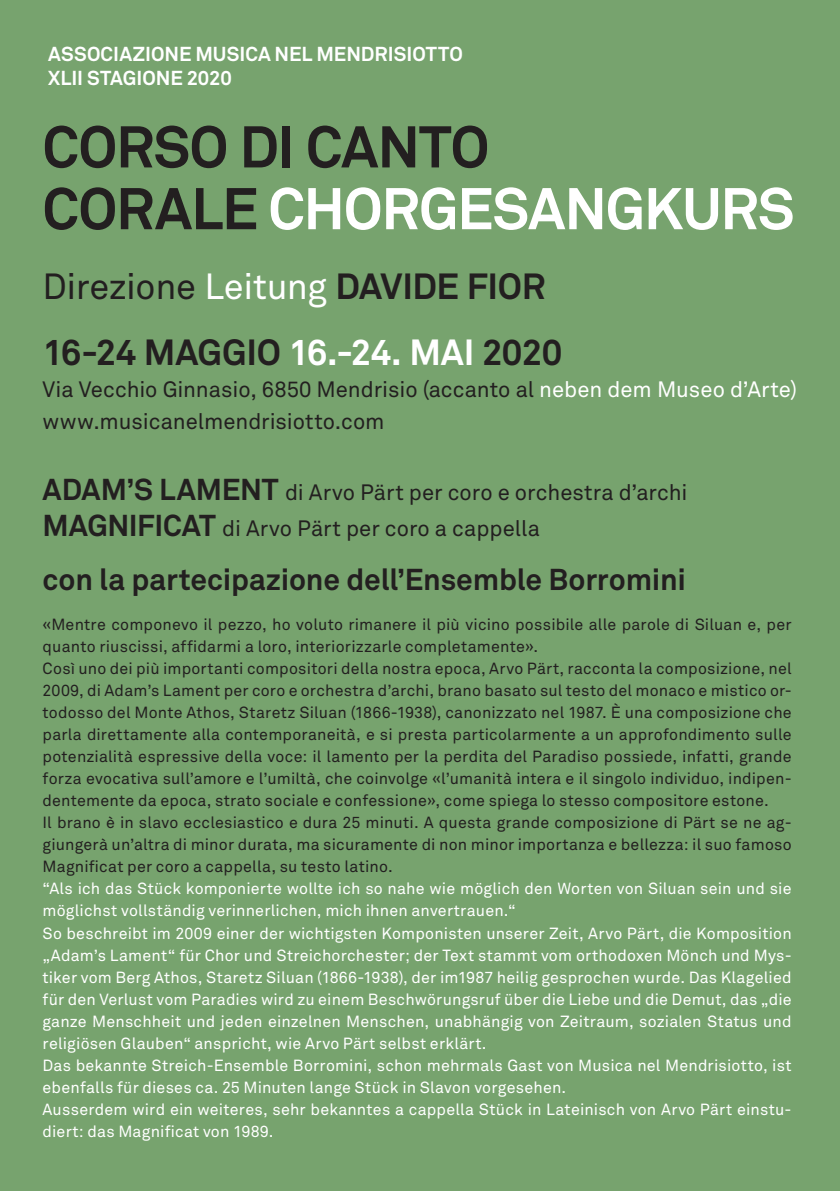
<style>
.page{position:relative;width:840px;height:1191px;background:#fff}
.page>*{position:absolute;margin:0;border:0;box-sizing:border-box;transform-origin:0 0}
.t1{font:700 58px/61.8px "Akkurat";letter-spacing:-.02em;color:#231f20}
.t2{font:700 36px/66px "Akkurat";letter-spacing:-.015em;color:#231f20}
.t3{font:700 29.8px "Akkurat";letter-spacing:-.005em;color:#231f20}
.t4{font:22px/32px "Akkurat";color:#231f20}
.t5{font:700 20px/24px "Akkurat";color:#fff}
.t6{font:16px/22px "Akkurat";letter-spacing:.01em;color:#231f20}
.t7{font:16px/22px "Akkurat";letter-spacing:.01em;color:#fff}
.s1{color:#fff}
.s2{font-weight:400}
.s3{font-weight:400;color:#fff}
.s4{font-weight:700;font-size:29.8px}
</style>
<div class="page">
<div style="left:0;top:0;width:839px;height:1191px;background:#77a36e"></div>
<p class="t5" style="left:48px;top:42px;width:416px">ASSOCIAZIONE MUSICA NEL MENDRISIOTTO<br>XLII STAGIONE 2020</p>
<h1 class="t1" style="left:43px;top:115px;width:753px">CORSO DI CANTO<br>CORALE <span class="s1">CHORGESANGKURS</span></h1>
<h2 class="t2" style="left:43px;top:253px;width:521px"><span class="s2">Direzione</span> <span class="s3">Leitung</span> DAVIDE FIOR<br>16-24 MAGGIO <span class="s1">16.-24. MAI</span> 2020</h2>
<h3 class="t4" style="left:43px;top:373px;width:755px">Via Vecchio Ginnasio, 6850 Mendrisio (accanto al <span class="s1">neben dem Museo d’Arte) </span>www.musicanelmendrisiotto.com</h3>
<h3 class="t4" style="left:43px;top:474px;width:646px;line-height:36px"><span class="s4">ADAM’S LAMENT</span> di Arvo Pärt per coro e orchestra d’archi<br><span class="s4">MAGNIFICAT</span> di Arvo Pärt per coro a cappella</h3>
<h3 class="t3" style="left:43px;top:561px;width:644px">con la partecipazione dell’Ensemble Borromini</h3>
<p class="t6" style="left:43px;top:613px;width:750px">«Mentre componevo il pezzo, ho voluto rimanere il più vicino possibile alle parole di Siluan e, per quanto riuscissi, affidarmi a loro, interiorizzarle completamente».<br>Così uno dei più importanti compositori della nostra epoca, Arvo Pärt, racconta la composizione, nel 2009, di Adam’s Lament per coro e orchestra d’archi, brano basato sul testo del monaco e mistico or&shy;todosso del Monte Athos, Staretz Siluan (1866-1938), canonizzato nel 1987. È una composizione che parla direttamente alla contemporaneità, e si presta particolarmente a un approfondimento sulle potenzialità espressive della voce: il lamento per la perdita del Paradiso possiede, infatti, grande forza evocativa sull’amore e l’umiltà, che coinvolge «l’umanità intera e il singolo individuo, indipen&shy;dentemente da epoca, strato sociale e confessione», come spiega lo stesso compositore estone.<br>Il brano è in slavo ecclesiastico e dura 25 minuti. A questa grande composizione di Pärt se ne ag&shy;giungerà un’altra di minor durata, ma sicuramente di non minor importanza e bellezza: il suo famoso Magnificat per coro a cappella, su testo latino.</p>
<p class="t7" style="left:43px;top:877px;width:750px">“Als ich das Stück komponierte wollte ich so nahe wie möglich den Worten von Siluan sein und sie möglichst vollständig verinnerlichen, mich ihnen anvertrauen.“<br>So beschreibt im 2009 einer der wichtigsten Komponisten unserer Zeit, Arvo Pärt, die Komposition „Adam’s Lament“ für Chor und Streichorchester; der Text stammt vom orthodoxen Mönch und Mys&shy;tiker vom Berg Athos, Staretz Siluan (1866-1938), der im1987 heilig gesprochen wurde. Das Klagelied für den Verlust vom Paradies wird zu einem Beschwörungsruf über die Liebe und die Demut, das „die ganze Menschheit und jeden einzelnen Menschen, unabhängig von Zeitraum, sozialen Status und religiösen Glauben“ anspricht, wie Arvo Pärt selbst erklärt.<br>Das bekannte Streich-Ensemble Borromini, schon mehrmals Gast von Musica nel Mendrisiotto, ist ebenfalls für dieses ca. 25 Minuten lange Stück in Slavon vorgesehen.<br>Ausserdem wird ein weiteres, sehr bekanntes a cappella Stück in Lateinisch von Arvo Pärt einstu&shy;diert: das Magnificat von 1989.</p>
</div>
